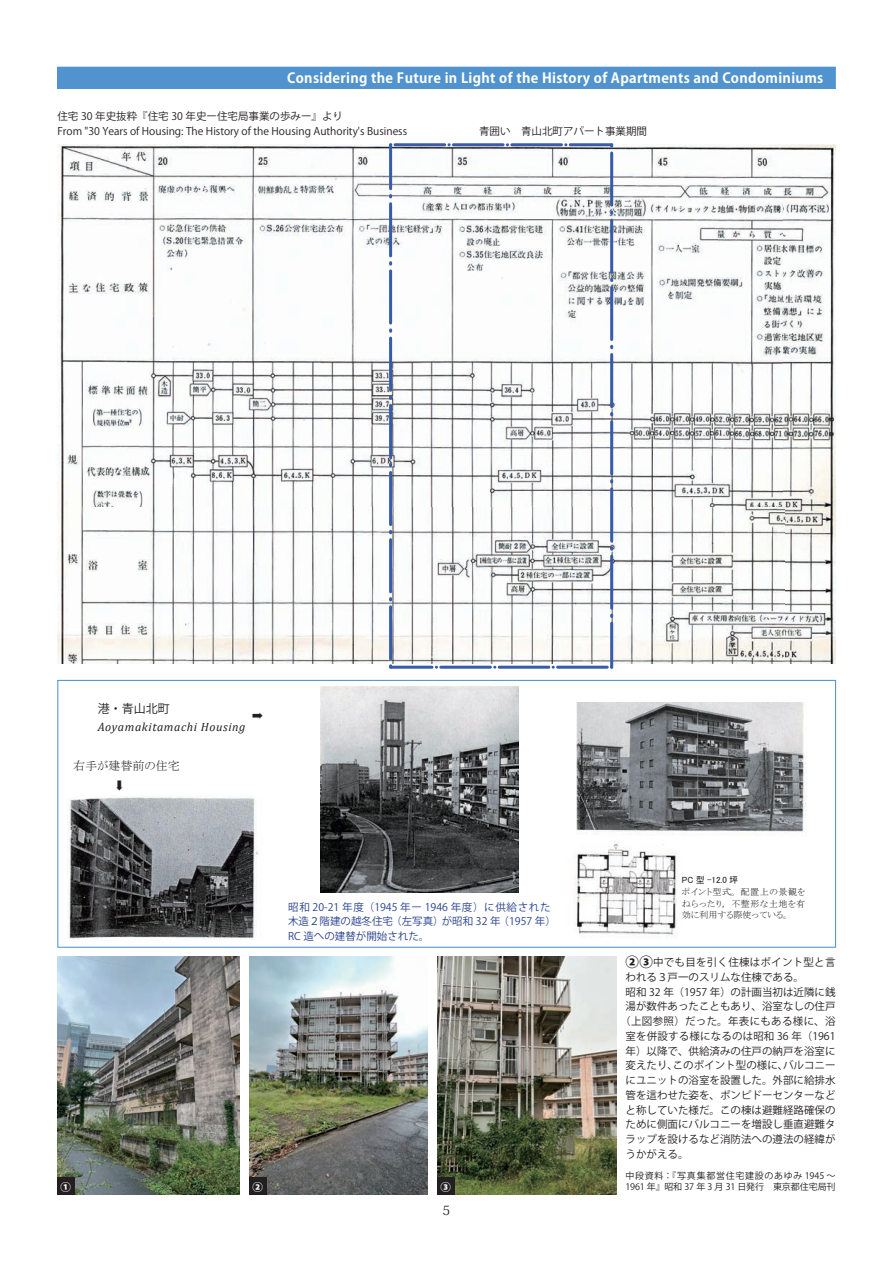
<style>
.page{position:relative;width:893px;height:1263px;background:#fff}
.page>*{position:absolute;margin:0;border:0;box-sizing:border-box;transform-origin:0 0}
.t1{font:700 13.8px "Koz Go Pro";letter-spacing:.025em;color:#fff}
.t2{font:12.75px "Koz Min Pro";color:#231f20}
.t3{font:italic 12px "Cambria";letter-spacing:.05em;color:#231f20}
.t4{font:12px "MS P Mincho";color:#231f20}
.t5{font:12px "Koz Go Pr 6 N";color:#231f20}
.t6{font:10.5px/14.7px "Koz Go Pr 6 N";color:#231f20}
.t7{font:10.5px/14.7px "Koz Go Pr 6 N";color:#253f8e}
.t8{font:10.5px "Koz Go Pr 6 N";letter-spacing:.03em;color:#231f20}
.t9{font:10.5px "Koz Go Pr 6 N";letter-spacing:.025em;color:#231f20}
.t10{font:800 10.5px "Koz Go Pr 6 N";color:#fff}
.t11{font:9px/11.7px "Koz Go Pr 6 N";letter-spacing:-.005em;color:#231f20}
.t12{font:9px/11.7px "MS P Mincho";letter-spacing:.06em;color:#231f20;text-align:justify}
.t13{font:9px "MS P Gothic";color:#231f20}
.s1{font-weight:800;font-size:13.5px}
</style>
<div class="page">
<svg style="left:57px;top:680px;width:779px;height:268px"></svg>
<div style="left:58px;top:67px;width:777px;height:21px;background:#5193ce"></div>
<div style="left:57px;top:67px;width:779px;height:22px;border:1px solid #5193ce"></div>
<img style="left:58px;top:145px;width:778px;height:519px">
<img style="left:577px;top:703px;width:230px;height:133px">
<img style="left:556px;top:836px;width:126px;height:105px">
<img style="left:67px;top:795px;width:195px;height:146px">
<img style="left:320px;top:687px;width:199px;height:206px">
<img style="left:58px;top:957px;width:181px;height:238px">
<img style="left:249px;top:957px;width:179px;height:238px">
<img style="left:437px;top:957px;width:179px;height:238px">
<div style="left:57px;top:1178px;width:17px;height:17px;background:#231f20"></div>
<div style="left:249px;top:1178px;width:17px;height:17px;background:#231f20"></div>
<div style="left:437px;top:1178px;width:17px;height:17px;background:#231f20"></div>
<div style="left:682px;top:875px;width:123px;height:60px;background:#fff"></div>
<div style="left:251px;top:710px;width:30px;height:19px;background:#fff"></div>
<div style="left:73px;top:759px;width:144px;height:20px;background:#fff"></div>
<div style="left:113px;top:779px;width:12px;height:12px;background:#fff"></div>
<div style="left:98px;top:721px;width:160px;height:13px;background:#fff"></div>
<div style="left:98px;top:702px;width:123px;height:13px;background:#fff"></div>
<svg style="left:389px;top:143px;width:224px;height:526px"></svg>
<h1 class="t1" style="left:287px;top:69px;width:538px">Considering the Future in Light of the History of Apartments and Condominiums</h1>
<p class="t6" style="left:57px;top:109px;width:362px">住宅 30 年史抜粋『住宅 30 年史ー住宅局事業の歩みー』より<br>From "30 Years of Housing: The History of the Housing Authority's Business　</p>
<p class="t6" style="left:479px;top:124px;width:169px">青囲い　青山北町アパート事業期間</p>
<p class="t5" style="left:98px;top:702px;width:73px">港・青山北町</p>
<p class="t4" style="left:251px;top:710px;width:13px">➡</p>
<p class="t3" style="left:98px;top:718px;width:149px">Aoyamakitamachi Housing</p>
<p class="t4" style="left:73px;top:759px;width:108px">右手が建替前の住宅</p>
<p class="t4" style="left:125px;top:779px;width:13px;rotate:90deg">➡</p>
<p class="t7" style="left:288px;top:900px;width:269px">昭和 20-21 年度（1945 年ー 1946 年度）に供給された木造２階建の越冬住宅（左写真）が昭和 32 年（1957 年）<br>RC 造への建替が開始された。</p>
<p class="t10" style="left:60px;top:1181px;width:12px">①</p>
<p class="t10" style="left:252px;top:1181px;width:12px">②</p>
<p class="t10" style="left:441px;top:1181px;width:12px">③</p>
<p class="t2" style="left:443px;top:1201px;width:9px">5</p>
<p class="t13" style="left:682px;top:875px;width:58px">PC 型 -12.0 坪</p>
<p class="t12" style="left:682px;top:886px;width:125px">ポイント型式。配置上の景観をねらったり，不整形な土地を有効に利用する際使っている。</p>
<p class="t9" style="left:626px;top:956px;width:211px"><span class="s1">②③</span>中でも目を引く住棟はポイント型と言</p>
<p class="t6" style="left:626px;top:970px;width:180px">われる３戸一のスリムな住棟である。</p>
<p class="t6" style="left:626px;top:984px;width:212px">昭和 32 年（1957 年）の計画当初は近隣に銭</p>
<p class="t6" style="left:626px;top:999px;width:212px">湯が数件あったこともあり、浴室なしの住戸</p>
<p class="t8" style="left:620px;top:1015px;width:217px">（上図参照）だった。年表にもある様に、浴</p>
<p class="t6" style="left:626px;top:1029px;width:211px">室を併設する様になるのは昭和 36 年（1961</p>
<p class="t6" style="left:626px;top:1043px;width:212px">年）以降で、供給済みの住戸の納戸を浴室に</p>
<p class="t6" style="left:626px;top:1058px;width:212px">変えたり、このポイント型の様に、バルコニー</p>
<p class="t6" style="left:626px;top:1073px;width:212px">にユニットの浴室を設置した。外部に給排水</p>
<p class="t6" style="left:626px;top:1088px;width:212px">管を這わせた姿を、ポンピドーセンターなど</p>
<p class="t6" style="left:626px;top:1102px;width:212px">と称していた様だ。この棟は避難経路確保の</p>
<p class="t6" style="left:626px;top:1117px;width:212px">ために側面にバルコニーを増設し垂直避難タ</p>
<p class="t6" style="left:626px;top:1132px;width:212px">ラップを設けるなど消防法への遵法の経緯が</p>
<p class="t6" style="left:626px;top:1147px;width:64px">うかがえる。</p>
<p class="t11" style="left:625px;top:1170px;width:212px">中段資料：『写真集都営住宅建設のあゆみ 1945 ～<br>1961 年』昭和 37 年 3 月 31 日発行　東京都住宅局刊</p>
</div>
